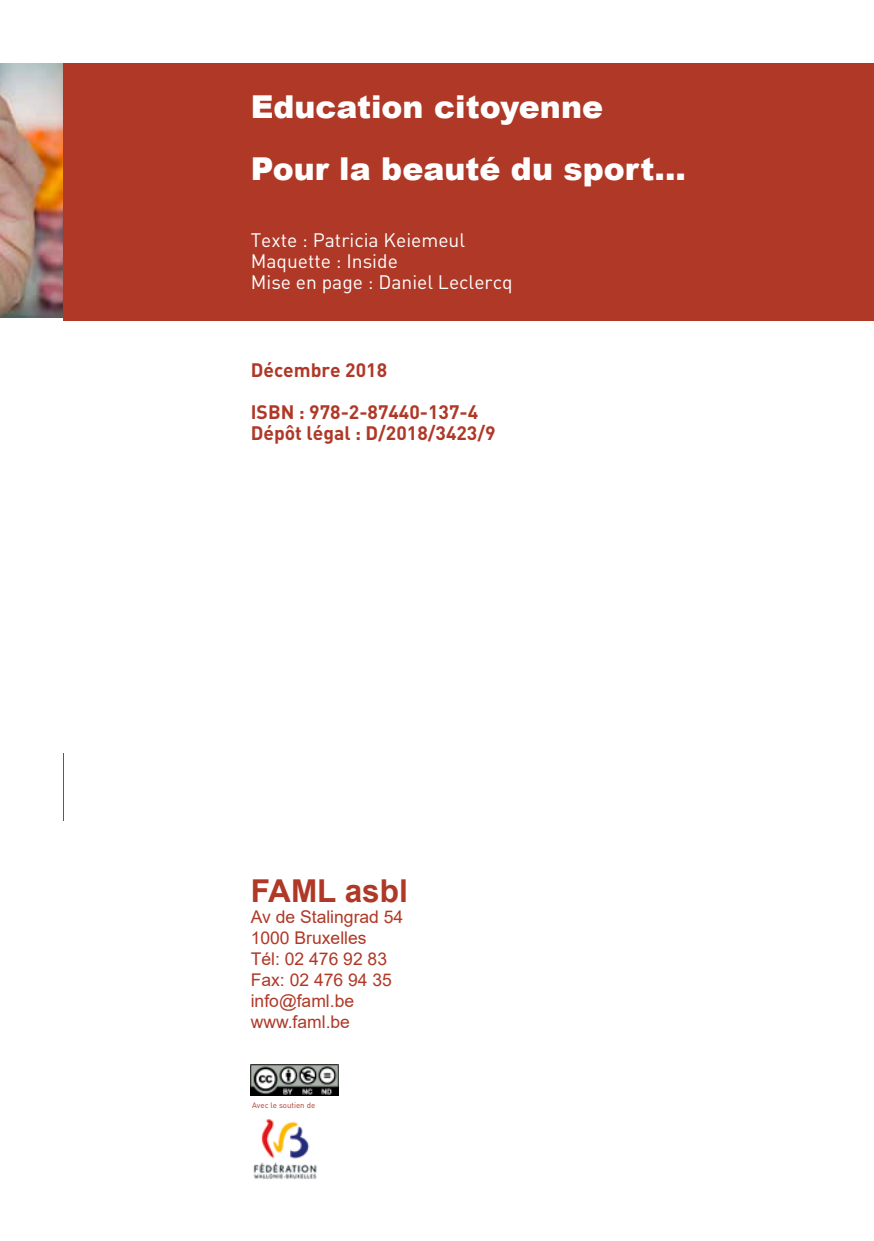
<style>
.page{position:relative;width:874px;height:1241px;background:#fff}
.page>*{position:absolute;margin:0;border:0;box-sizing:border-box;transform-origin:0 0}
.t1{font:900 31.5px/62.3px "Arial";color:#fff}
.t2{font:700 31.5px "Arial";color:#af3827}
.t3{font:19.25px/21px "DIN";color:#fff}
.t4{font:700 19.25px/42px "DIN";color:#af3827}
.t5{font:17.5px/21px "Arial";color:#af3827}
.t6{font:7.88px "DIN";color:#af3827}
</style>
<div class="page">
<img style="left:0;top:64px;width:63px;height:253px">
<div style="left:63px;top:63px;width:810px;height:258px;background:#af3827"></div>
<img style="left:250px;top:1064px;width:89px;height:30px">
<img style="left:253px;top:1119px;width:64px;height:60px">
<h1 class="t1" style="left:251px;top:74px;width:436px">Education citoyenne<br>Pour la beauté du sport...</h1>
<p class="t3" style="left:251px;top:229px;width:263px">Texte : Patricia Keiemeul<br>Maquette : Inside<br>Mise en page : Daniel Leclercq</p>
<p class="t4" style="left:251px;top:348px;width:229px">Décembre 2018<br>ISBN : 978-2-87440-137-4</p>
<p class="t4" style="left:251px;top:411px;width:246px">Dépôt légal : D/2018/3423/9</p>
<h1 class="t2" style="left:251px;top:868px;width:158px">FAML asbl</h1>
<p class="t5" style="left:251px;top:906px;width:154px">Av de Stalingrad 54<br>1000 Bruxelles<br>Tél: 02 476 92 83<br>Fax: 02 476 94 35 info@faml.be www.faml.be</p>
<p class="t6" style="left:252px;top:1099px;width:64px">Avec le soutien de</p>
</div>
